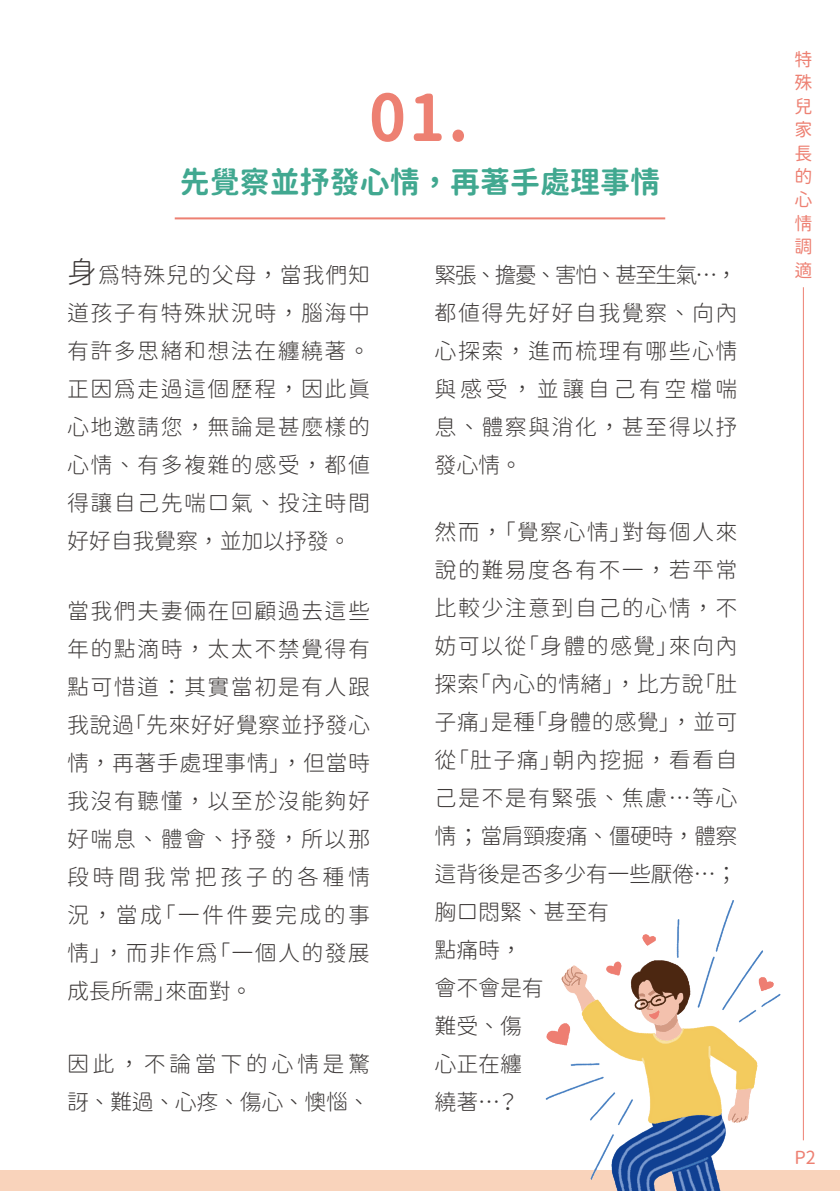
<style>
.page{position:relative;width:840px;height:1191px;background:#fff}
.page>*{position:absolute;margin:0;border:0;box-sizing:border-box;transform-origin:0 0}
.t1{font:64px "Gen Sen Maru Gothic TW Bold TTF";color:#ed8072}
.t2{font:30px "Gen Sen Maru Gothic TW Bold TTF";color:#41a890}
.t3{font:22px/38px "Gen Sen Maru Gothic TW Light TTF";letter-spacing:.065em;color:#3e3a39;text-align:justify}
.t4{font:22px/38px "Gen Sen Maru Gothic TW Light TTF";letter-spacing:.16em;color:#3e3a39}
.t5{font:18px/23.4px "Gen Sen Maru Gothic TW Regular TTF";color:#ed8072;text-align:justify}
.s1{font-size:30px}
</style>
<div class="page">
<div style="left:0;top:1171px;width:839px;height:20px;background:#f9d3bb"></div>
<hr style="left:175px;top:217px;width:490px;height:2px;background:#ed8072">
<hr style="left:802px;top:287px;width:1px;height:853px;background:#ed8072">
<img style="left:617px;top:1179px;width:104px;height:12px">
<img style="left:545px;top:901px;width:235px;height:278px">
<h1 class="t1" style="left:369px;top:81px;width:101px">01.</h1>
<h2 class="t2" style="left:180px;top:165px;width:481px">先覺察並抒發心情，再著手處理事情</h2>
<p class="t3" style="left:67px;top:256px;width:304px"><span class="s1">身</span>為特殊兒的父母，當我們知道孩子有特殊狀況時，腦海中有許多思緒和想法在纏繞著。正因為走過這個歷程，因此眞心地邀請您，無論是甚麼樣的心情、有多複雜的感受，都値得讓自己先喘口氣、投注時間好好自我覺察，並加以抒發。</p>
<p class="t3" style="left:67px;top:592px;width:304px">當我們夫妻倆在回顧過去這些年的點滴時，太太不禁覺得有點可惜道：其實當初是有人跟我說過「先來好好覺察並抒發心情，再著手處理事情」，但當時我沒有聽懂，以至於沒能夠好好喘息、體會、抒發，所以那段時間我常把孩子的各種情況，當成「一件件要完成的事情」，而非作為「一個人的發展成長所需」來面對。</p>
<p class="t4" style="left:67px;top:1045px;width:304px">因此，不論當下的心情是驚訝、難過、心疼、傷心、懊惱、</p>
<p class="t3" style="left:434px;top:256px;width:304px">緊張、擔憂、害怕、甚至生氣…，都値得先好好自我覺察、向內心探索，進而梳理有哪些心情與感受，並讓自己有空檔喘息、體察與消化，甚至得以抒發心情。</p>
<p class="t3" style="left:434px;top:514px;width:304px;text-align:left">然而，「覺察心情」對每個人來說的難易度各有不一，若平常比較少注意到自己的心情，不妨可以從「身體的感覺」來向內探索「內心的情緒」，比方說「肚子痛」是種「身體的感覺」，並可從「肚子痛」朝內挖掘，看看自己是不是有緊張、焦慮…等心情；當肩頸痠痛、僵硬時，體察這背後是否多少有一些厭倦…；胸口悶緊、甚至有<br>點痛時，<br>會不會是有<br>難受、傷<br>心正在纏<br>繞著…？</p>
<p class="t5" style="left:793px;top:48px;width:19px">特殊兒家長的心情調適</p>
<p class="t5" style="left:793px;top:1146px;width:23px">P2</p>
</div>
